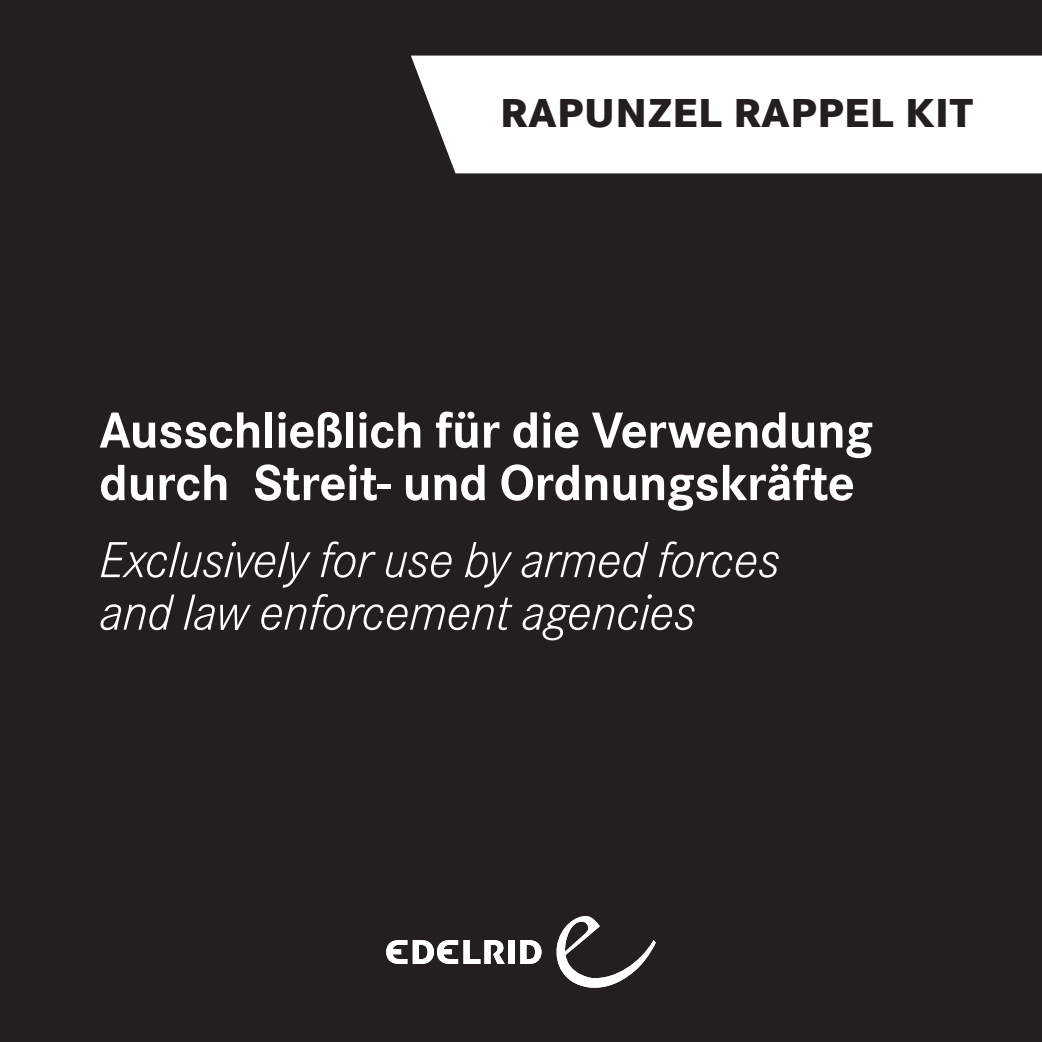
<style>
.page{position:relative;width:1042px;height:1042px;background:#231f20}
.page>*{position:absolute;margin:0;border:0;box-sizing:border-box;transform-origin:0 0}
.t1{font:700 52.5px/52.5px "Corporate S";letter-spacing:-.01em;color:#fff}
.t2{font:italic 300 52.5px/52.5px "Corporate S";letter-spacing:-.01em;color:#fff}
.t3{font:800 42px "Corporate S";letter-spacing:.02em;color:#231f20}
</style>
<div class="page">
<svg style="left:556px;top:916px;width:100px;height:72px"></svg>
<div style="left:509px;top:940px;width:6px;height:24px;background:#fff"></div>
<svg style="left:520px;top:940px;width:21px;height:24px"></svg>
<svg style="left:413px;top:940px;width:92px;height:24px"></svg>
<svg style="left:386px;top:940px;width:21px;height:24px"></svg>
<div style="left:411px;top:56px;width:631px;height:117px;background:#fff"></div>
<p class="t3" style="left:500px;top:84px;width:474px">RAPUNZEL RAPPEL KIT</p>
<p class="t1" style="left:99px;top:402px;width:775px">Ausschließlich für die Verwendung durch Streit- und Ordnungskräfte</p>
<p class="t2" style="left:99px;top:532px;width:682px">Exclusively for use by armed forces and law enforcement agencies</p>
</div>
